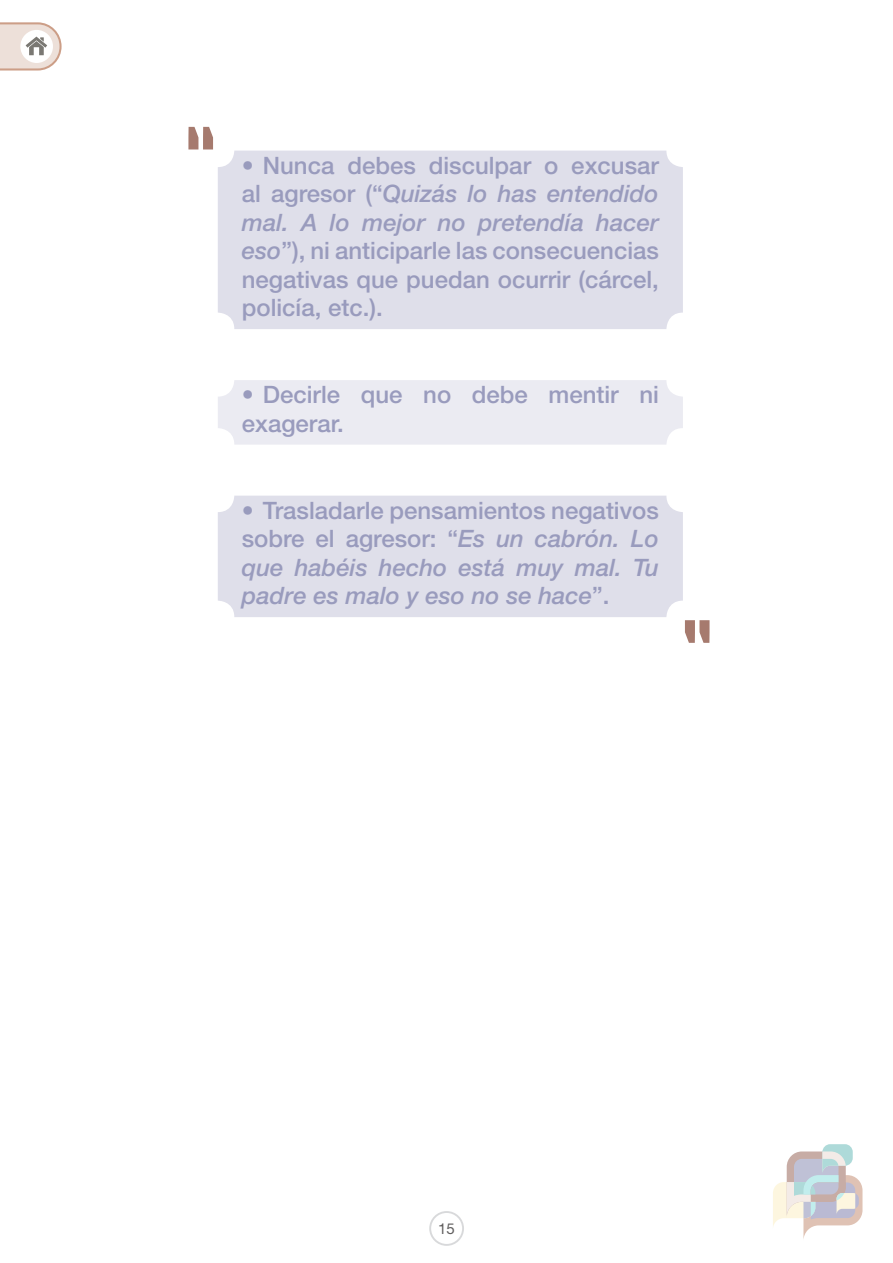
<style>
.page{position:relative;width:893px;height:1263px;background:#fff}
.page>*{position:absolute;margin:0;border:0;box-sizing:border-box;transform-origin:0 0}
.t1{font:500 24px/28.5px "Helvetica Neue LT Std";color:#999bbd;text-align:justify}
.t2{font:italic 500 24px/28.5px "Helvetica Neue LT Std";color:#999bbd;text-align:justify}
.t3{font:15px "Helvetica Neue LT Std";color:#605e5e}
.s1{font-style:italic}
.s2{font-style:normal}
</style>
<div class="page">
<svg style="left:429px;top:1211px;width:35px;height:35px"></svg>
<svg style="left:773px;top:1144px;width:89px;height:95px"></svg>
<svg style="left:0;top:22px;width:62px;height:49px"></svg>
<svg style="left:188px;top:127px;width:25px;height:22px"></svg>
<div style="left:218px;top:151px;width:465px;height:178px;background:#dfdfea;border-radius:16px"></div>
<div style="left:218px;top:380px;width:465px;height:65px;background:#ebebf2;border-radius:16px"></div>
<div style="left:218px;top:496px;width:465px;height:121px;background:#dfdfea;border-radius:16px"></div>
<svg style="left:685px;top:620px;width:24px;height:23px"></svg>
<p class="t1" style="left:242px;top:151px;width:419px">• Nunca debes disculpar o excusar al agresor (“<span class="s1">Quizás lo has entendido mal. A lo mejor no pretendía hacer eso</span>”), ni anticiparle las consecuencias negativas que puedan ocurrir (cárcel, policía, etc.).</p>
<p class="t1" style="left:242px;top:380px;width:419px">• Decirle que no debe mentir ni exagerar.</p>
<p class="t2" style="left:242px;top:496px;width:419px"><span class="s2">• Trasladarle pensamientos negativos sobre el agresor: “</span>Es un cabrón. Lo que habéis hecho está muy mal. Tu padre es malo y eso no se hace<span class="s2">”.</span></p>
<p class="t3" style="left:438px;top:1219px;width:18px">15</p>
</div>
